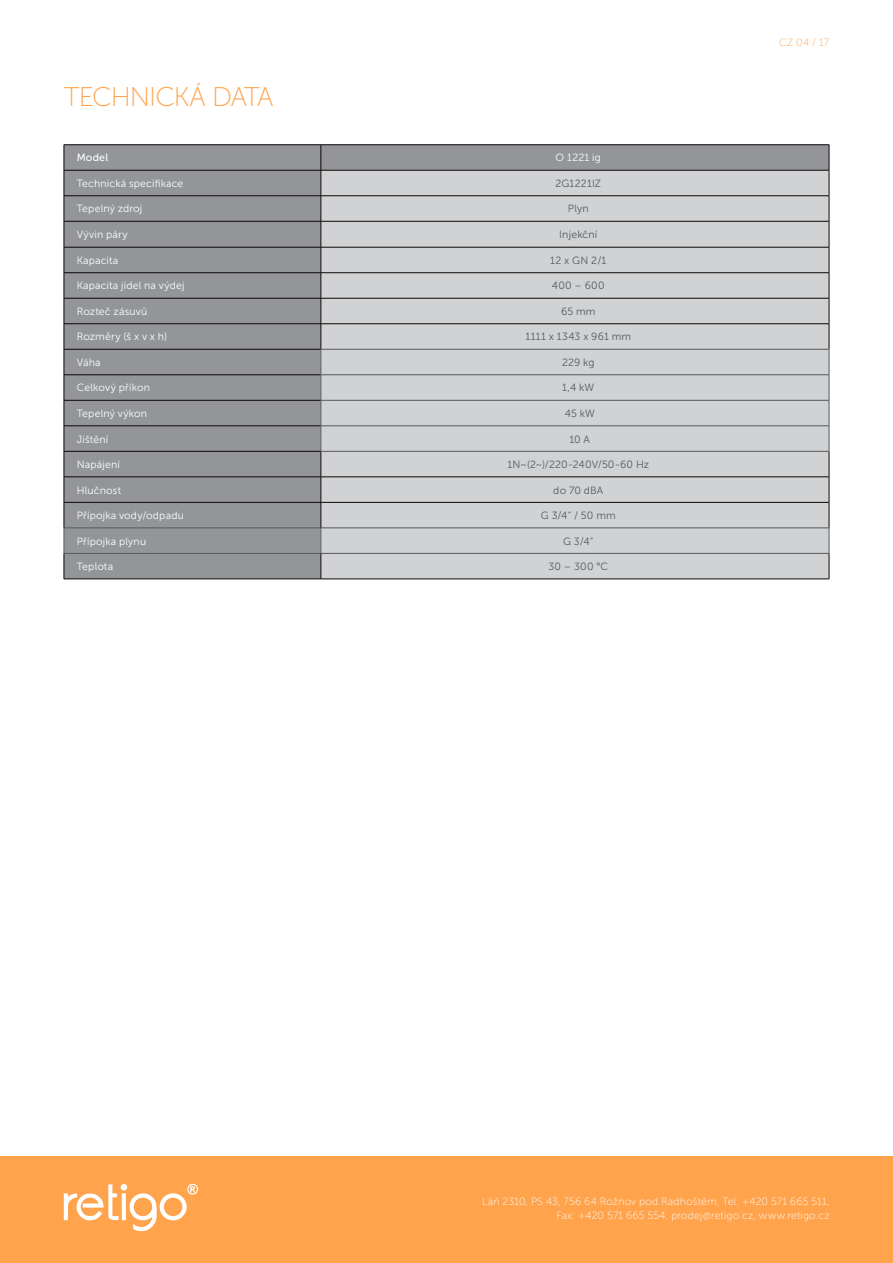
<style>
.page{position:relative;width:893px;height:1263px;background:#fff}
.page>*{position:absolute;margin:0;border:0;box-sizing:border-box;transform-origin:0 0}
.t1{font:27px "Museo Sans 100";letter-spacing:-.05em;color:#ffa34c}
.Text{font:10.5px "Museo Sans 300";letter-spacing:.015em;color:#fff}
.Text-2{font:10.5px "Museo Sans 300";letter-spacing:.015em;color:#57585a}
.t2{font:10.5px/13.5px "Museo Sans 100";letter-spacing:.015em;color:#fff;text-align:right}
.t3{font:10.5px "Museo Sans 100";color:#ffa34c}
.Text_v_tabulce{font:10.5px "Museo Sans 300";letter-spacing:.02em;color:#fff}
.Text_v_tabulce-2{font:10.5px "Museo Sans 500";letter-spacing:.02em;color:#fff}
</style>
<div class="page">
<div style="left:0;top:1157px;width:893px;height:106px;background:#ffa34c"></div>
<svg style="left:64px;top:1184px;width:134px;height:48px"></svg>
<div style="left:65px;top:145px;width:764px;height:434px;background:#939598"></div>
<div style="left:322px;top:171px;width:507px;height:408px;background:#d1d2d4"></div>
<hr style="left:64px;top:528px;width:257px;height:1px;background:#57585a">
<hr style="left:321px;top:528px;width:508px;height:1px;background:#57585a">
<hr style="left:64px;top:553px;width:257px;height:1px;background:#57585a">
<hr style="left:321px;top:553px;width:508px;height:1px;background:#57585a">
<hr style="left:64px;top:144px;width:257px;height:1px;background:#0c0806">
<hr style="left:321px;top:144px;width:508px;height:1px;background:#0c0806">
<hr style="left:64px;top:170px;width:257px;height:1px;background:#0c0806">
<hr style="left:321px;top:170px;width:508px;height:1px;background:#0c0806">
<hr style="left:64px;top:195px;width:257px;height:1px;background:#0c0806">
<hr style="left:321px;top:195px;width:508px;height:1px;background:#0c0806">
<hr style="left:64px;top:221px;width:257px;height:1px;background:#0c0806">
<hr style="left:321px;top:221px;width:508px;height:1px;background:#0c0806">
<hr style="left:64px;top:247px;width:257px;height:1px;background:#0c0806">
<hr style="left:321px;top:247px;width:508px;height:1px;background:#0c0806">
<hr style="left:64px;top:272px;width:257px;height:1px;background:#0c0806">
<hr style="left:321px;top:272px;width:508px;height:1px;background:#0c0806">
<hr style="left:64px;top:298px;width:257px;height:1px;background:#0c0806">
<hr style="left:321px;top:298px;width:508px;height:1px;background:#0c0806">
<hr style="left:64px;top:323px;width:257px;height:1px;background:#0c0806">
<hr style="left:321px;top:323px;width:508px;height:1px;background:#0c0806">
<hr style="left:64px;top:349px;width:257px;height:1px;background:#0c0806">
<hr style="left:64px;top:374px;width:257px;height:1px;background:#0c0806">
<hr style="left:64px;top:400px;width:257px;height:1px;background:#0c0806">
<hr style="left:64px;top:426px;width:257px;height:1px;background:#0c0806">
<hr style="left:64px;top:451px;width:257px;height:1px;background:#0c0806">
<hr style="left:64px;top:477px;width:257px;height:1px;background:#0c0806">
<hr style="left:321px;top:477px;width:508px;height:1px;background:#0c0806">
<hr style="left:64px;top:502px;width:257px;height:1px;background:#0c0806">
<hr style="left:321px;top:502px;width:508px;height:1px;background:#0c0806">
<svg style="left:64px;top:145px;width:1px;height:434px"></svg>
<hr style="left:64px;top:579px;width:257px;height:1px;background:#0c0806">
<hr style="left:321px;top:579px;width:508px;height:1px;background:#0c0806">
<hr style="left:321px;top:349px;width:508px;height:1px;background:#57585a">
<hr style="left:321px;top:374px;width:508px;height:1px;background:#57585a">
<hr style="left:321px;top:400px;width:508px;height:1px;background:#57585a">
<hr style="left:321px;top:426px;width:508px;height:1px;background:#57585a">
<svg style="left:321px;top:145px;width:1px;height:434px"></svg>
<svg style="left:829px;top:145px;width:1px;height:434px"></svg>
<hr style="left:321px;top:451px;width:508px;height:1px;background:#57585a">
<h2 class="t1" style="left:64px;top:82px;width:211px">TECHNICKÁ DATA</h2>
<p class="Text_v_tabulce-2" style="left:77px;top:152px;width:33px">Model</p>
<p class="Text_v_tabulce" style="left:556px;top:152px;width:47px">O 1221 ig</p>
<p class="Text" style="left:77px;top:178px;width:108px">Technická specifikace</p>
<p class="Text-2" style="left:555px;top:178px;width:47px">2G1221IZ</p>
<p class="Text" style="left:77px;top:203px;width:67px">Tepelný zdroj</p>
<p class="Text-2" style="left:568px;top:203px;width:22px">Plyn</p>
<p class="Text" style="left:77px;top:229px;width:52px">Vývin páry</p>
<p class="Text-2" style="left:559px;top:229px;width:40px">Injekční</p>
<p class="Text" style="left:77px;top:255px;width:43px">Kapacita</p>
<p class="Text-2" style="left:550px;top:255px;width:58px">12 x GN 2/1</p>
<p class="Text" style="left:77px;top:280px;width:109px">Kapacita jídel na výdej</p>
<p class="Text-2" style="left:552px;top:280px;width:54px">400 – 600</p>
<p class="Text" style="left:77px;top:306px;width:72px">Rozteč zásuvů</p>
<p class="Text-2" style="left:561px;top:306px;width:36px">65 mm</p>
<p class="Text" style="left:77px;top:331px;width:92px">Rozměry (š x v x h)</p>
<p class="Text-2" style="left:525px;top:331px;width:107px">1111 x 1343 x 961 mm</p>
<p class="Text" style="left:77px;top:357px;width:25px">Váha</p>
<p class="Text-2" style="left:562px;top:357px;width:34px">229 kg</p>
<p class="Text" style="left:77px;top:382px;width:75px">Celkový příkon</p>
<p class="Text-2" style="left:562px;top:382px;width:34px">1,4 kW</p>
<p class="Text" style="left:77px;top:408px;width:72px">Tepelný výkon</p>
<p class="Text-2" style="left:565px;top:408px;width:32px">45 kW</p>
<p class="Text" style="left:77px;top:433px;width:33px">Jištění</p>
<p class="Text-2" style="left:569px;top:433px;width:22px">10 A</p>
<p class="Text" style="left:77px;top:459px;width:45px">Napájení</p>
<p class="Text-2" style="left:507px;top:459px;width:143px">1N~(2~)/220-240V/50-60 Hz</p>
<p class="Text" style="left:77px;top:484px;width:46px">Hlučnost</p>
<p class="Text-2" style="left:553px;top:484px;width:52px">do 70 dBA</p>
<p class="Text" style="left:77px;top:510px;width:109px">Přípojka vody/odpadu</p>
<p class="Text-2" style="left:541px;top:510px;width:76px">G 3/4“ / 50 mm</p>
<p class="Text" style="left:77px;top:535px;width:71px">Přípojka plynu</p>
<p class="Text-2" style="left:563px;top:535px;width:32px">G 3/4“</p>
<p class="Text" style="left:77px;top:561px;width:38px">Teplota</p>
<p class="Text-2" style="left:548px;top:561px;width:61px">30 – 300 °C</p>
<p class="t3" style="left:779px;top:37px;width:51px">CZ 04 / 17</p>
<p class="t2" style="left:482px;top:1195px;width:349px">Láň 2310, PS 43, 756 64 Rožnov pod Radhoštěm, Tel. +420 571 665 511,<br>Fax: +420 571 665 554, prodej@retigo.cz, www.retigo.cz</p>
</div>
